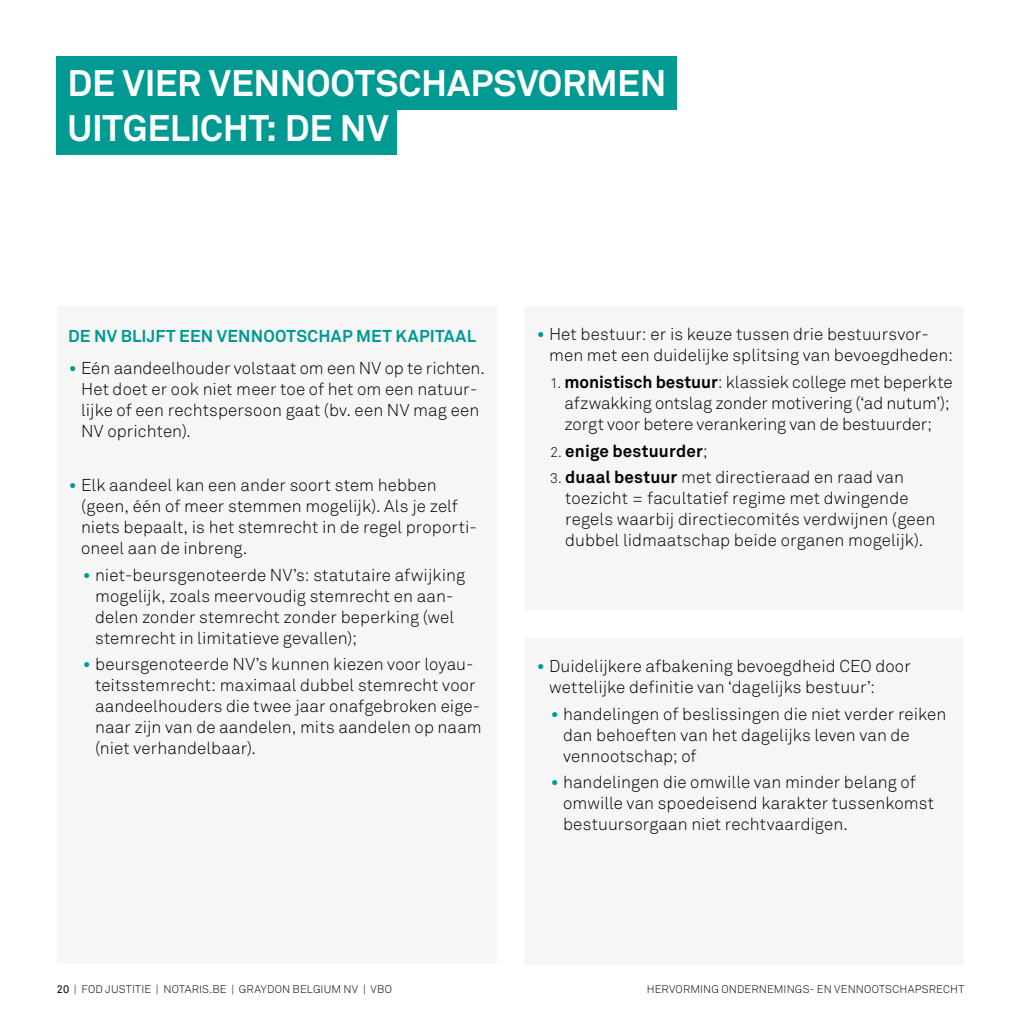
<style>
.page{position:relative;width:1021px;height:1021px;background:#fff}
.page>*{position:absolute;margin:0;border:0;box-sizing:border-box;transform-origin:0 0}
.t1{font:700 36.4px/45px "Akkurat";letter-spacing:-.01em;color:#fff}
.t2{font:300 17px/21px "Akkurat";letter-spacing:.005em;color:#000}
.t3{font:700 17px "Akkurat";letter-spacing:.015em;color:#009a93}
.t4{font:700 17px "Akkurat";letter-spacing:.01em;color:#000}
.t5{font:300 11px "Akkurat";letter-spacing:.015em;color:#000}
.s1{font-size:22px;color:#009a93}
.s2{font-size:14px}
.s3{font-weight:700}
.s4{font-weight:300;font-size:14px}
.s5{font-weight:300}
.s6{font-weight:400}
</style>
<div class="page">
<div style="left:57px;top:306px;width:439px;height:658px;background:#f6f6f6"></div>
<div style="left:524px;top:306px;width:440px;height:303px;background:#f6f6f6"></div>
<div style="left:524px;top:638px;width:440px;height:326px;background:#f6f6f6"></div>
<div style="left:57px;top:57px;width:620px;height:53px;background:#009a93"></div>
<div style="left:57px;top:104px;width:340px;height:51px;background:#009a93"></div>
<h1 class="t1" style="left:67px;top:61px;width:600px">DE VIER VENNOOTSCHAPSVORMEN<br>UITGELICHT: DE NV</h1>
<p class="t3" style="left:68px;top:325px;width:409px">DE NV BLIJFT EEN VENNOOTSCHAP MET KAPITAAL</p>
<p class="t2" style="left:81px;top:358px;width:405px;text-indent:-13px"><span class="s1">•</span> Eén aandeelhouder volstaat om een NV op te richten.<br>Het doet er ook niet meer toe of het om een natuur&shy;lijke of een rechtspersoon gaat (bv. een NV mag een NV oprichten).</p>
<p class="t2" style="left:81px;top:474px;width:397px;text-indent:-13px"><span class="s1">•</span> Elk aandeel kan een ander soort stem hebben (geen, één of meer stemmen mogelijk). Als je zelf niets bepaalt, is het stemrecht in de regel proporti&shy;oneel aan de inbreng.</p>
<p class="t2" style="left:95px;top:564px;width:371px;text-indent:-13px"><span class="s1">•</span> niet-beursgenoteerde NV’s: statutaire afwijking mogelijk, zoals meervoudig stemrecht en aan&shy;delen zonder stemrecht zonder beperking (wel stemrecht in limitatieve gevallen);</p>
<p class="t2" style="left:95px;top:654px;width:388px;text-indent:-13px"><span class="s1">•</span> beursgenoteerde NV’s kunnen kiezen voor loyau&shy;teitsstemrecht: maximaal dubbel stemrecht voor aandeelhouders die twee jaar onafgebroken eige&shy;naar zijn van de aandelen, mits aandelen op naam (niet verhandelbaar).</p>
<p class="t2" style="left:549px;top:324px;width:405px;text-indent:-13px"><span class="s1">•</span> Het bestuur: er is keuze tussen drie bestuursvor&shy;men met een duidelijke splitsing van bevoegdheden:</p>
<p class="t2" style="left:564px;top:372px;width:390px;text-indent:-14px"><span class="s2">1.</span> <span class="s3">monistisch bestuur</span>: klassiek college met beperkte afzwakking ontslag zonder motivering (‘ad nutum’); zorgt voor betere verankering van de bestuurder;</p>
<p class="t4" style="left:550px;top:440px;width:159px"><span class="s4">2.</span> enige bestuurder<span class="s5">;</span></p>
<p class="t2" style="left:565px;top:467px;width:371px;text-indent:-15px"><span class="s2">3.</span> <span class="s3">duaal bestuur</span> met directieraad en raad van toezicht = facultatief regime met dwingende regels waarbij directiecomités verdwijnen (geen dubbel lidmaatschap beide organen mogelijk).</p>
<p class="t2" style="left:549px;top:656px;width:363px;text-indent:-13px"><span class="s1">•</span> Duidelijkere afbakening bevoegdheid CEO door wettelijke definitie van ‘dagelijks bestuur’:</p>
<p class="t2" style="left:563px;top:703px;width:385px;text-indent:-13px"><span class="s1">•</span> handelingen of beslissingen die niet verder reiken dan behoeften van het dagelijks leven van de vennootschap; of</p>
<p class="t2" style="left:563px;top:772px;width:372px;text-indent:-13px"><span class="s1">•</span> handelingen die omwille van minder belang of omwille van spoedeisend karakter tussenkomst bestuursorgaan niet rechtvaardigen.</p>
<p class="t5" style="left:57px;top:982px;width:337px"><span class="s6">20</span> | FOD JUSTITIE | NOTARIS.BE | GRAYDON BELGIUM NV | VBO</p>
<p class="t5" style="left:646px;top:982px;width:319px">HERVORMING ONDERNEMINGS- EN VENNOOTSCHAPSRECHT</p>
</div>
